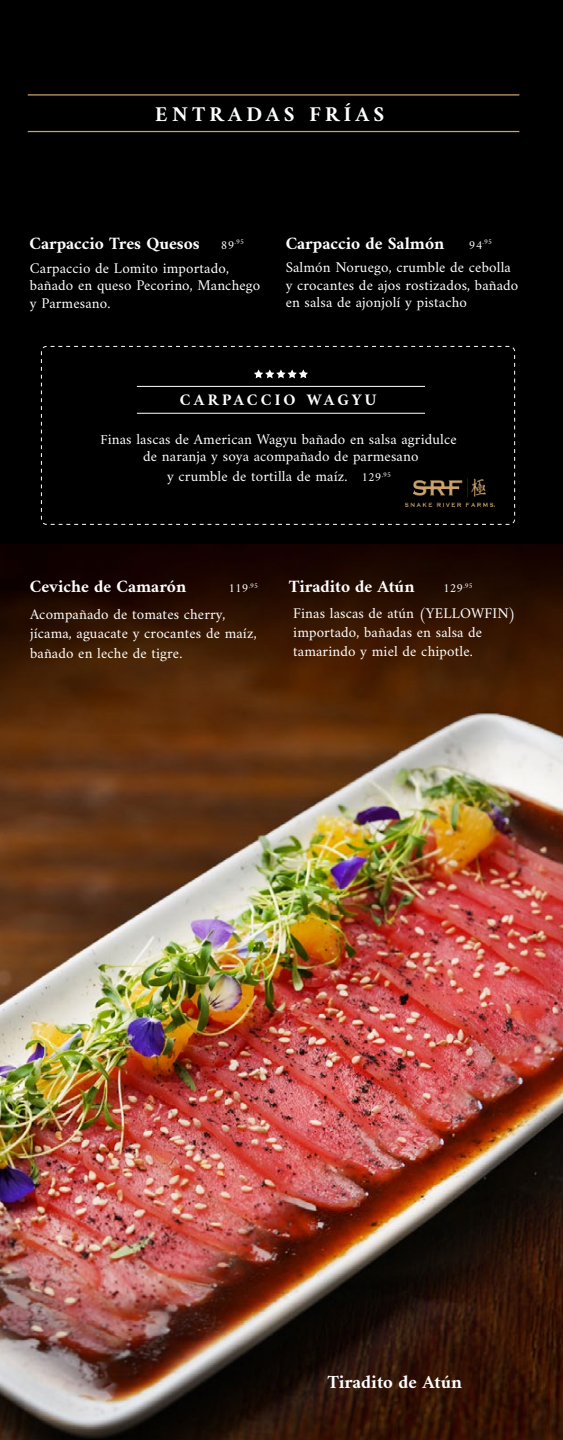
<style>
.page{position:relative;width:563px;height:1440px;background:#fff}
.page>*{position:absolute;margin:0;border:0;box-sizing:border-box;transform-origin:0 0}
.t1{font:700 21.25px "Amiri";letter-spacing:.2em;color:#fff}
.t2{font:700 18.75px "Amiri";color:#fff}
.t3{font:700 17.5px "Amiri";color:#fff}
.t4{font:700 16.25px "Amiri";letter-spacing:.195em;color:#fff}
.t5{font:15px/17.5px "Amiri";letter-spacing:.01em;color:#fff}
.t6{font:12.5px "Amiri";letter-spacing:.01em;color:#fff}
.t7{font:7.25px "Amiri";color:#fff}
.s1{font-size:12.5px}
.s2{font-size:13.75px}
</style>
<div class="page">
<div style="left:0;top:0;width:562px;height:1440px;background:#000"></div>
<img style="left:0;top:544px;width:562px;height:896px">
<hr style="left:28px;top:94px;width:491px;height:2px;background:#cca36d">
<hr style="left:28px;top:131px;width:491px;height:1px;background:#cca36d">
<hr style="left:137px;top:386px;width:288px;height:1px;background:#fff">
<hr style="left:137px;top:413px;width:288px;height:1px;background:#fff">
<div style="left:41px;top:346px;width:474px;height:179px;border:1px dashed #fff;border-radius:5px"></div>
<svg style="left:254px;top:369px;width:54px;height:9px"></svg>
<img style="left:405px;top:479px;width:89px;height:27px">
<h1 class="t1" style="left:155px;top:101px;width:230px">ENTRADAS FRÍAS</h1>
<p class="t3" style="left:30px;top:232px;width:172px">Carpaccio Tres Quesos</p>
<p class="t7" style="left:221px;top:238px;width:24px"><span class="s1">89</span>.95</p>
<p class="t3" style="left:285px;top:232px;width:160px">Carpaccio de Salmón</p>
<p class="t7" style="left:469px;top:238px;width:24px"><span class="s1">94</span>.95</p>
<p class="t5" style="left:30px;top:259px;width:232px">Carpaccio de Lomito importado, bañado en queso Pecorino, Manchego y Parmesano.</p>
<p class="t5" style="left:285px;top:258px;width:234px">Salmón Noruego, crumble de cebolla y crocantes de ajos rostizados, bañado en salsa de ajonjolí y pistacho</p>
<p class="t4" style="left:180px;top:390px;width:198px">CARPACCIO WAGYU</p>
<p class="t5" style="left:100px;top:430px;width:357px;text-align:center"><span class="s2">F</span>inas lascas de American Wagyu bañado en salsa agridulce de naranja y soya acompañado de parmesano</p>
<p class="t5" style="left:167px;top:467px;width:225px">y crumble de tortilla de maíz. <span class="s1">129</span><sup>.95</sup></p>
<p class="t3" style="left:30px;top:576px;width:158px">Ceviche de Camarón</p>
<p class="t6" style="left:228px;top:580px;width:31px">119<sup>.95</sup></p>
<p class="t3" style="left:289px;top:576px;width:127px">Tiradito de Atún</p>
<p class="t6" style="left:443px;top:580px;width:31px">129<sup>.95</sup></p>
<p class="t5" style="left:30px;top:604px;width:228px;line-height:19.4px">Acompañado de tomates cherry, jícama, aguacate y crocantes de maíz, bañado en leche de tigre.</p>
<p class="t5" style="left:293px;top:603px;width:224px;line-height:19.4px">Finas lascas de atún (YELLOWFIN) importado, bañadas en salsa de tamarindo y miel de chipotle.</p>
<p class="t2" style="left:327px;top:1371px;width:136px">Tiradito de Atún</p>
</div>
